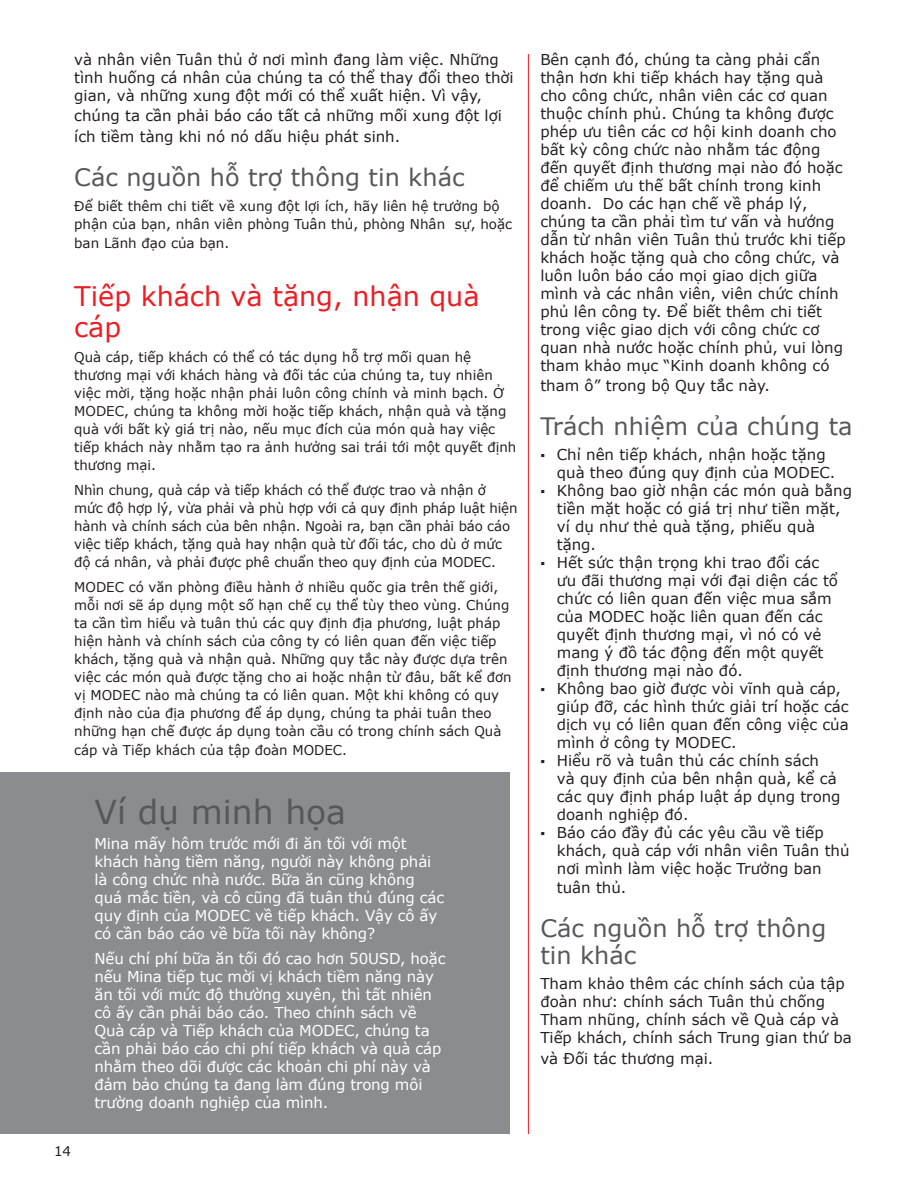
<style>
.page{position:relative;width:918px;height:1188px;background:#fff}
.page>*{position:absolute;margin:0;border:0;box-sizing:border-box;transform-origin:0 0}
.t1{font:33px "Verdana";color:#57585a}
.Heading_1{font:27px/31.5px "Verdana";color:#ee1d23}
.Heading_2{font:24px/27px "Verdana";color:#57585a}
.t2{font:15px/18px "Verdana";color:#231f20}
.t3{font:15px/18px "Verdana";letter-spacing:-.01em;color:#fff}
.t4{font:13.5px/18px "Verdana";color:#231f20}
.s1{font-family:"Arial";font-size:13.5px}
</style>
<div class="page">
<div style="left:0;top:772px;width:510px;height:362px;background:#8a8c8f"></div>
<hr style="left:528px;top:54px;width:1px;height:1080px;background:#ee1d23">
<p class="t2" style="left:74px;top:51px;width:441px">và nhân viên Tuân thủ ở nơi mình đang làm việc. Những tình huống cá nhân của chúng ta có thể thay đổi theo thời gian, và những xung đột mới có thể xuất hiện. Vì vậy,</p>
<p class="t2" style="left:74px;top:105px;width:429px;line-height:21px">chúng ta cần phải báo cáo tất cả những mối xung đột lợi ích tiềm tàng khi nó nó dấu hiệu phát sinh.</p>
<p class="Heading_2" style="left:74px;top:163px;width:392px">Các nguồn hỗ trợ thông tin khác</p>
<p class="t4" style="left:74px;top:197px;width:440px">Để biết thêm chi tiết về xung đột lợi ích, hãy liên hệ trưởng bộ phận của bạn, nhân viên phòng Tuân thủ, phòng Nhân sự, hoặc</p>
<p class="t4" style="left:74px;top:234px;width:157px">ban Lãnh đạo của bạn.</p>
<p class="Heading_1" style="left:74px;top:280px;width:407px">Tiếp khách và tặng, nhận quà cáp</p>
<p class="t4" style="left:74px;top:348px;width:444px">Quà cáp, tiếp khách có thể có tác dụng hỗ trợ mối quan hệ thương mại với khách hàng và đối tác của chúng ta, tuy nhiên việc mời, tặng hoặc nhận phải luôn công chính và minh bạch. Ở MODEC, chúng ta không mời hoặc tiếp khách, nhận quà và tặng quà với bất kỳ giá trị nào, nếu mục đích của món quà hay việc tiếp khách này nhằm tạo ra ảnh hưởng sai trái tới một quyết định thương mại.</p>
<p class="t4" style="left:74px;top:481px;width:445px">Nhìn chung, quà cáp và tiếp khách có thể được trao và nhận ở mức độ hợp lý, vừa phải và phù hợp với cả quy định pháp luật hiện hành và chính sách của bên nhận. Ngoài ra, bạn cần phải báo cáo việc tiếp khách, tặng quà hay nhận quà từ đối tác, cho dù ở mức độ cá nhân, và phải được phê chuẩn theo quy định của MODEC.</p>
<p class="t4" style="left:74px;top:578px;width:439px">MODEC có văn phòng điều hành ở nhiều quốc gia trên thế giới, mỗi nơi sẽ áp dụng một số hạn chế cụ thể tùy theo vùng. Chúng ta cần tìm hiểu và tuân thủ các quy định địa phương, luật pháp hiện hành và chính sách của công ty có liên quan đến việc tiếp khách, tặng quà và nhận quà. Những quy tắc này được dựa trên việc các món quà được tặng cho ai hoặc nhận từ đâu, bất kể đơn vị MODEC nào mà chúng ta có liên quan. Một khi không có quy định nào của địa phương để áp dụng, chúng ta phải tuân theo những hạn chế được áp dụng toàn cầu có trong chính sách Quà</p>
<p class="t4" style="left:74px;top:741px;width:274px">cáp và Tiếp khách của tập đoàn MODEC.</p>
<p class="t1" style="left:94px;top:789px;width:253px">Ví dụ minh họa</p>
<p class="t3" style="left:94px;top:834px;width:351px">Mina mấy hôm trước mới đi ăn tối với một khách hàng tiềm năng, người này không phải là công chức nhà nước. Bữa ăn cũng không quá mắc tiền, và cô cũng đã tuân thủ đúng các quy định của MODEC về tiếp khách. Vậy cô ấy có cần báo cáo về bữa tối này không?</p>
<p class="t3" style="left:94px;top:949px;width:352px">Nếu chí phí bữa ăn tối đó cao hơn 50USD, hoặc nếu Mina tiếp tục mời vị khách tiềm năng này ăn tối với mức độ thường xuyên, thì tất nhiên cô ấy cần phải báo cáo. Theo chính sách về Quà cáp và Tiếp khách của MODEC, chúng ta cần phải báo cáo chi phí tiếp khách và quà cáp nhằm theo dõi được các khoản chi phí này và đảm bảo chúng ta đang làm đúng trong môi trường doanh nghiệp của mình.</p>
<p class="t4" style="left:54px;top:1142px;width:19px">14</p>
<p class="t2" style="left:540px;top:51px;width:307px">Bên cạnh đó, chúng ta càng phải cẩn thận hơn khi tiếp khách hay tặng quà cho công chức, nhân viên các cơ quan thuộc chính phủ. Chúng ta không được phép ưu tiên các cơ hội kinh doanh cho bất kỳ công chức nào nhằm tác động đến quyết định thương mại nào đó hoặc để chiếm ưu thế bất chính trong kinh doanh. Do các hạn chế về pháp lý, chúng ta cần phải tìm tư vấn và hướng dẫn từ nhân viên Tuân thủ trước khi tiếp khách hoặc tặng quà cho công chức, và luôn luôn báo cáo mọi giao dịch giữa mình và các nhân viên, viên chức chính phủ lên công ty. Để biết thêm chi tiết trong việc giao dịch với công chức cơ quan nhà nước hoặc chính phủ, vui lòng tham khảo mục “Kinh doanh không có</p>
<p class="t2" style="left:540px;top:376px;width:231px">tham ô” trong bộ Quy tắc này.</p>
<p class="Heading_2" style="left:540px;top:412px;width:314px">Trách nhiệm của chúng ta</p>
<p class="t2" style="left:557px;top:445px;width:280px;text-indent:-17px"><span class="s1">▪</span> Chỉ nên tiếp khách, nhận hoặc tặng quà theo đúng quy định của MODEC.</p>
<p class="t2" style="left:557px;top:481px;width:297px;text-indent:-17px"><span class="s1">▪</span> Không bao giờ nhận các món quà bằng tiền mặt hoặc có giá trị như tiền mặt, ví dụ như thẻ quà tặng, phiếu quà tặng.</p>
<p class="t2" style="left:557px;top:553px;width:283px;text-indent:-17px"><span class="s1">▪</span> Hết sức thận trọng khi trao đổi các ưu đãi thương mại với đại diện các tổ chức có liên quan đến việc mua sắm của MODEC hoặc liên quan đến các quyết định thương mại, vì nó có vẻ mang ý đồ tác động đến một quyết định thương mại nào đó.</p>
<p class="t2" style="left:557px;top:679px;width:293px;text-indent:-17px"><span class="s1">▪</span> Không bao giờ được vòi vĩnh quà cáp, giúp đỡ, các hình thức giải trí hoặc các dịch vụ có liên quan đến công việc của mình ở công ty MODEC.</p>
<p class="t2" style="left:557px;top:751px;width:285px;text-indent:-17px"><span class="s1">▪</span> Hiểu rõ và tuân thủ các chính sách và quy định của bên nhận quà, kể cả các quy định pháp luật áp dụng trong doanh nghiệp đó.</p>
<p class="t2" style="left:557px;top:823px;width:294px;text-indent:-17px"><span class="s1">▪</span> Báo cáo đầy đủ các yêu cầu về tiếp khách, quà cáp với nhân viên Tuân thủ nơi mình làm việc hoặc Trưởng ban</p>
<p class="t2" style="left:557px;top:878px;width:71px">tuân thủ.</p>
<p class="Heading_2" style="left:540px;top:915px;width:287px">Các nguồn hỗ trợ thông tin khác</p>
<p class="t2" style="left:540px;top:974px;width:313px">Tham khảo thêm các chính sách của tập đoàn như: chính sách Tuân thủ chống Tham nhũng, chính sách về Quà cáp và Tiếp khách, chính sách Trung gian thứ ba</p>
<p class="t2" style="left:540px;top:1049px;width:175px">và Đối tác thương mại.</p>
</div>
